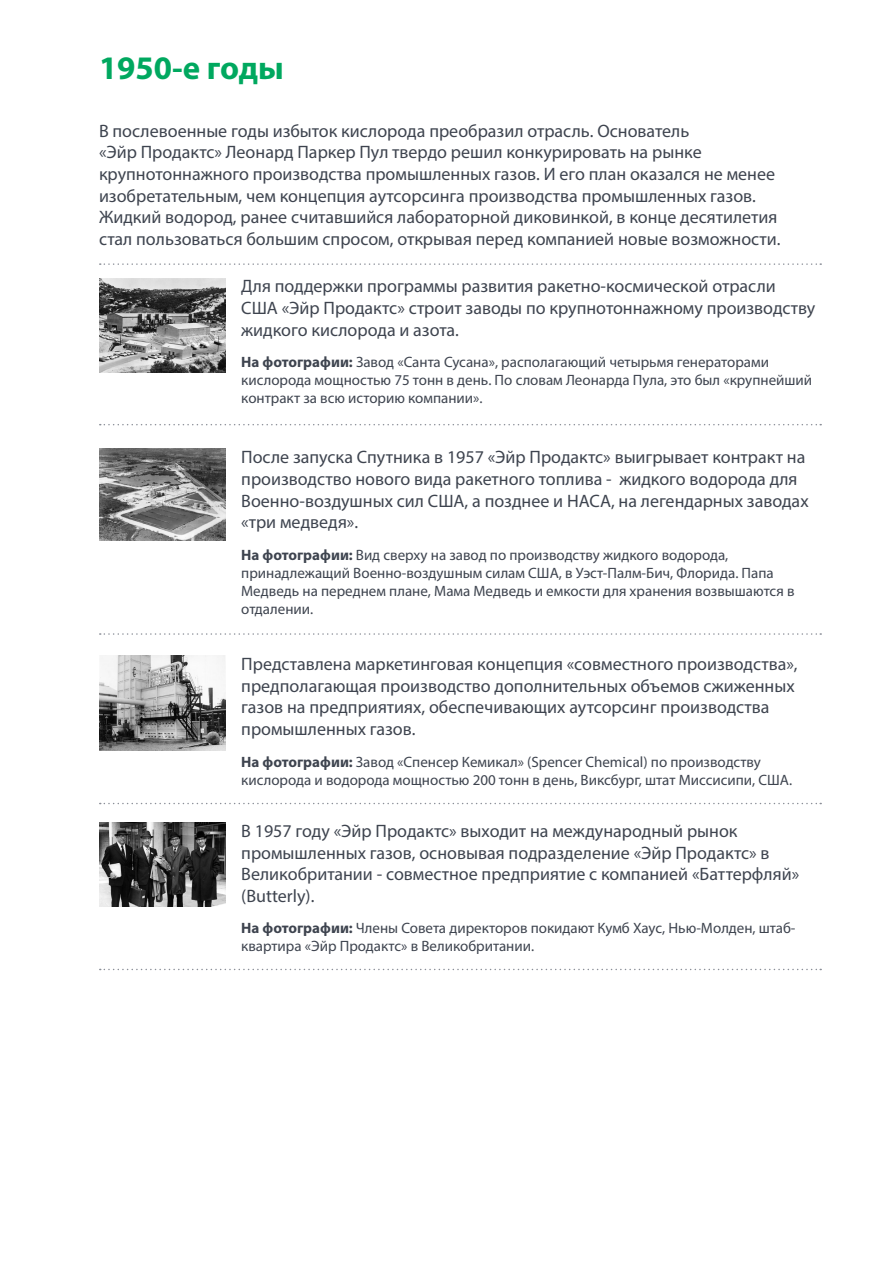
<style>
.page{position:relative;width:893px;height:1263px;background:#fff}
.page>*{position:absolute;margin:0;border:0;box-sizing:border-box;transform-origin:0 0}
.t1{font:700 33px "Myriad Pro";color:#00a85f}
.t2{font:18px/21.6px "Myriad Pro";color:#3e444f}
.t3{font:15px/18px "Myriad Pro";color:#3e444f}
.s1{font-weight:700}
</style>
<div class="page">
<svg style="left:100px;top:263px;width:721px;height:2px"></svg>
<svg style="left:100px;top:424px;width:721px;height:1px"></svg>
<svg style="left:100px;top:633px;width:721px;height:2px"></svg>
<svg style="left:100px;top:803px;width:721px;height:1px"></svg>
<svg style="left:100px;top:969px;width:721px;height:1px"></svg>
<img style="left:99px;top:279px;width:127px;height:93px">
<img style="left:99px;top:448px;width:127px;height:93px">
<img style="left:99px;top:656px;width:127px;height:95px">
<img style="left:99px;top:822px;width:127px;height:85px">
<h1 class="t1" style="left:99px;top:46px;width:186px">1950-е годы</h1>
<p class="t2" style="left:99px;top:120px;width:683px">В послевоенные годы избыток кислорода преобразил отрасль. Основатель<br>«Эйр Продактс» Леонард Паркер Пул твердо решил конкурировать на рынке крупнотоннажного производства промышленных газов. И его план оказался не менее изобретательным, чем концепция аутсорсинга производства промышленных газов.<br>Жидкий водород, ранее считавшийся лабораторной диковинкой, в конце десятилетия стал пользоваться большим спросом, открывая перед компанией новые возможности.</p>
<p class="t2" style="left:241px;top:275px;width:576px">Для поддержки программы развития ракетно-космической отрасли<br>США «Эйр Продактс» строит заводы по крупнотоннажному производству жидкого кислорода и азота.</p>
<p class="t3" style="left:241px;top:353px;width:572px"><span class="s1">На фотографии:</span> Завод «Санта Сусана», располагающий четырьмя генераторами кислорода мощностью 75 тонн в день. По словам Леонарда Пула, это был «крупнейший контракт за всю историю компании».</p>
<p class="t2" style="left:241px;top:446px;width:569px">После запуска Спутника в 1957 «Эйр Продактс» выигрывает контракт на производство нового вида ракетного топлива - жидкого водорода для Военно-воздушных сил США, а позднее и НАСА, на легендарных заводах «три медведя».</p>
<p class="t3" style="left:241px;top:545px;width:555px"><span class="s1">На фотографии:</span> Вид сверху на завод по производству жидкого водорода, принадлежащий Военно-воздушным силам США, в Уэст-Палм-Бич, Флорида. Папа Медведь на переднем плане, Мама Медведь и емкости для хранения возвышаются в отдалении.</p>
<p class="t2" style="left:241px;top:653px;width:558px">Представлена маркетинговая концепция «совместного производства», предполагающая производство дополнительных объемов сжиженных газов на предприятиях, обеспечивающих аутсорсинг производства промышленных газов.</p>
<p class="t3" style="left:241px;top:752px;width:552px"><span class="s1">На фотографии:</span> Завод «Спенсер Кемикал» (Spencer Chemical) по производству кислорода и водорода мощностью 200 тонн в день, Виксбург, штат Миссисипи, США.</p>
<p class="t2" style="left:241px;top:820px;width:559px">В 1957 году «Эйр Продактс» выходит на международный рынок промышленных газов, основывая подразделение «Эйр Продактс» в Великобритании - совместное предприятие с компанией «Баттерфляй» (Butterly).</p>
<p class="t3" style="left:241px;top:919px;width:556px"><span class="s1">На фотографии:</span> Члены Совета директоров покидают Кумб Хаус, Нью-Молден, штаб&shy;квартира «Эйр Продактс» в Великобритании.</p>
</div>
